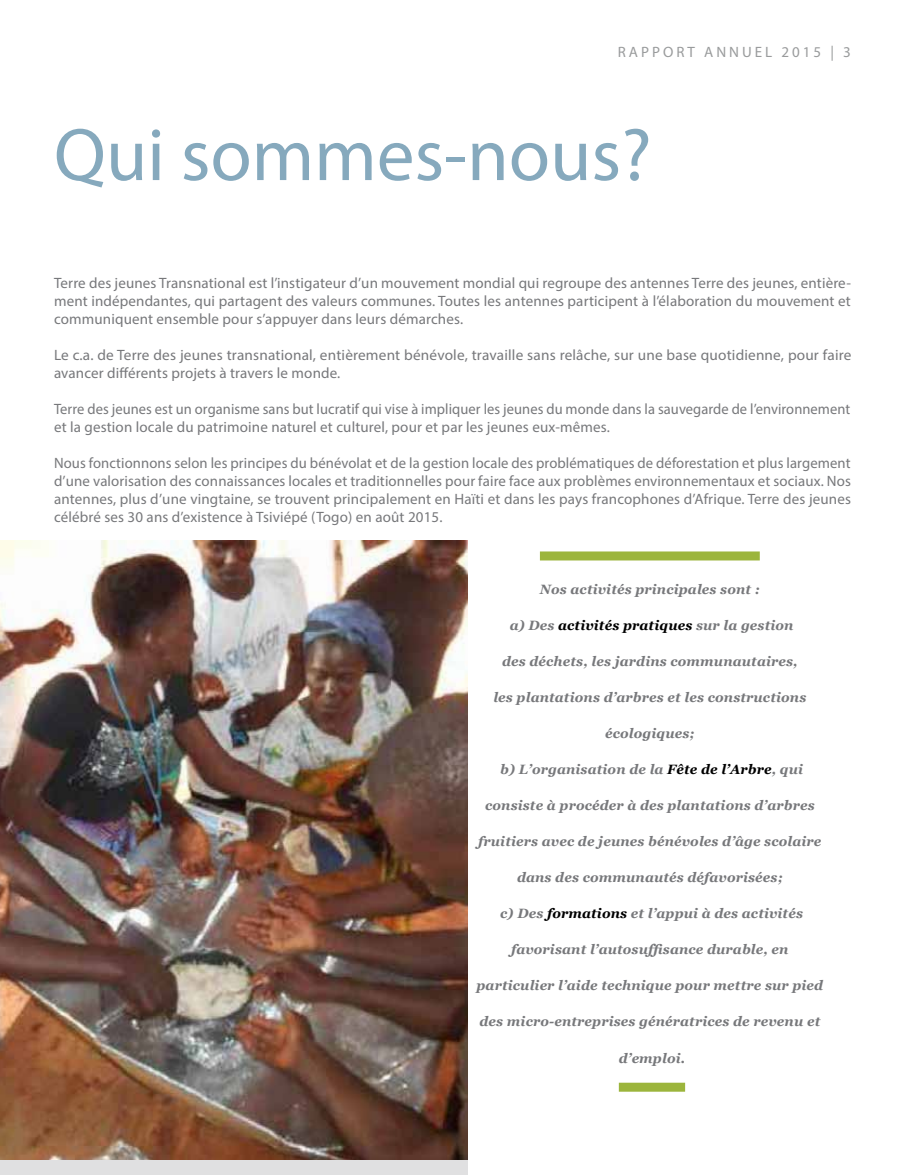
<style>
.page{position:relative;width:905px;height:1175px;background:#fff}
.page>*{position:absolute;margin:0;border:0;box-sizing:border-box;transform-origin:0 0}
.t1{font:75px "Myriad Pro";color:#6894ad}
.t2{font:15px/18px "Myriad Pro";letter-spacing:.01em;color:#77787b;text-align:justify}
.t3{font:15px "Myriad Pro";letter-spacing:.2em;color:#999b9c}
.t4{font:italic 700 13.5px "Georgia";letter-spacing:.01em;color:#77787b}
.t5{font:italic 700 13.5px "Georgia";letter-spacing:.01em;color:#000}
.s1{color:#77787b}
.s2{color:#000}
</style>
<div class="page">
<div style="left:0;top:540px;width:468px;height:634px;background:#e0e0e1"></div>
<img style="left:0;top:540px;width:468px;height:619px">
<div style="left:540px;top:551px;width:219px;height:9px;background:#9cb53c"></div>
<div style="left:619px;top:1082px;width:66px;height:9px;background:#9cb53c"></div>
<p class="t3" style="left:617px;top:43px;width:235px">RAPPORT ANNUEL 2015 | 3</p>
<h1 class="t1" style="left:54px;top:109px;width:599px">Qui sommes-nous?</h1>
<p class="t2" style="left:54px;top:274px;width:798px">Terre des jeunes Transnational est l’instigateur d’un mouvement mondial qui regroupe des antennes Terre des jeunes, entière&shy;ment indépendantes, qui partagent des valeurs communes. Toutes les antennes participent à l’élaboration du mouvement et communiquent ensemble pour s’appuyer dans leurs démarches.</p>
<p class="t2" style="left:54px;top:346px;width:798px">Le c.a. de Terre des jeunes transnational, entièrement bénévole, travaille sans relâche, sur une base quotidienne, pour faire avancer différents projets à travers le monde.</p>
<p class="t2" style="left:54px;top:400px;width:797px">Terre des jeunes est un organisme sans but lucratif qui vise à impliquer les jeunes du monde dans la sauvegarde de l’environnement et la gestion locale du patrimoine naturel et culturel, pour et par les jeunes eux-mêmes.</p>
<p class="t2" style="left:54px;top:454px;width:798px">Nous fonctionnons selon les principes du bénévolat et de la gestion locale des problématiques de déforestation et plus largement d’une valorisation des connaissances locales et traditionnelles pour faire face aux problèmes environnementaux et sociaux. Nos antennes, plus d’une vingtaine, se trouvent principalement en Haïti et dans les pays francophones d’Afrique. Terre des jeunes célébré ses 30 ans d’existence à Tsiviépé (Togo) en août 2015.</p>
<p class="t4" style="left:540px;top:579px;width:221px">Nos activités principales sont :</p>
<p class="t5" style="left:509px;top:615px;width:285px"><span class="s1">a) Des</span> activités pratiques <span class="s1">sur la gestion</span></p>
<p class="t4" style="left:502px;top:651px;width:297px">des déchets, les jardins communautaires,</p>
<p class="t4" style="left:493px;top:687px;width:314px">les plantations d’arbres et les constructions</p>
<p class="t4" style="left:605px;top:723px;width:91px">écologiques;</p>
<p class="t4" style="left:500px;top:759px;width:304px">b) L’organisation de la <span class="s2">Fête de l’Arbre</span>, qui</p>
<p class="t4" style="left:485px;top:795px;width:331px">consiste à procéder à des plantations d’arbres</p>
<p class="t4" style="left:478px;top:831px;width:344px">fruitiers avec de jeunes bénévoles d’âge scolaire</p>
<p class="t4" style="left:517px;top:867px;width:267px">dans des communautés défavorisées;</p>
<p class="t4" style="left:500px;top:903px;width:304px">c) Des <span class="s2">formations</span> et l’appui à des activités</p>
<p class="t4" style="left:511px;top:939px;width:279px">favorisant l’autosuffisance durable, en</p>
<p class="t4" style="left:476px;top:975px;width:348px">particulier l’aide technique pour mettre sur pied</p>
<p class="t4" style="left:479px;top:1011px;width:342px">des micro-entreprises génératrices de revenu et</p>
<p class="t4" style="left:618px;top:1047px;width:68px">d’emploi.</p>
</div>
